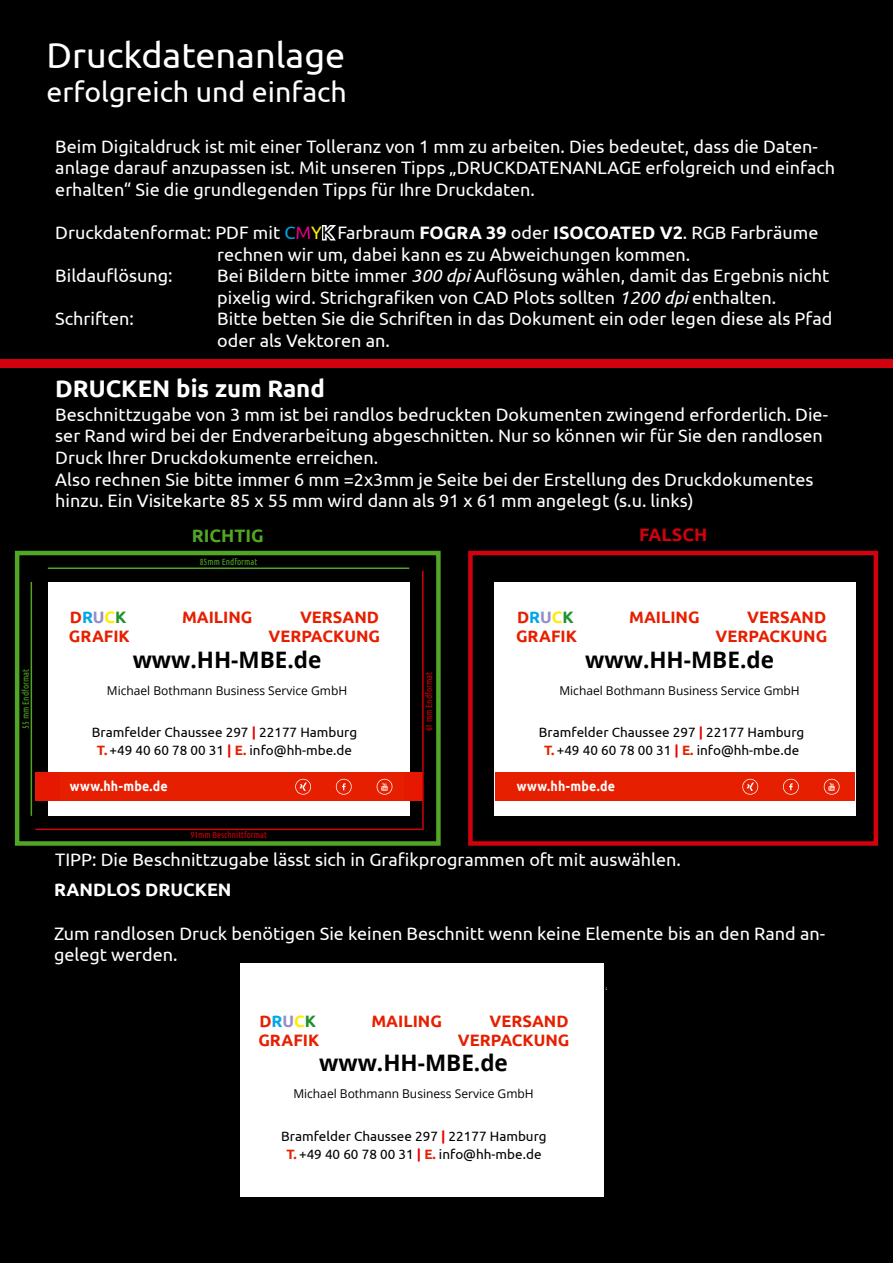
<style>
.page{position:relative;width:893px;height:1263px;background:#000}
.page>*{position:absolute;margin:0;border:0;box-sizing:border-box;transform-origin:0 0}
.t1{font:36px "Ubuntu";color:#fff}
.t2{font:28.5px "Ubuntu";color:#fff}
.t3{font:700 24px "Ubuntu";color:#fff}
.t4{font:700 22.65px "Open Sans";color:#000}
.t5{font:700 22.5px "Ubuntu";color:#000}
.t6{font:18px/21.6px "Ubuntu";color:#fff}
.t7{font:700 18px "Ubuntu";color:#fff}
.t8{font:700 18px "Ubuntu";color:#52a625}
.t9{font:700 18px "Ubuntu";color:#d1010e}
.t10{font:700 16.5px "Ubuntu";color:#e71f01}
.t11{font:13.5px/18px "Ubuntu";color:#000;text-align:center}
.t12{font:700 13.5px "Ubuntu";letter-spacing:.015em;color:#fff;scale:.92 1}
.t13{font:12.15px "Open Sans";color:#000}
.t14{font:500 12px "Ubuntu";letter-spacing:.02em;color:#fff}
.t15{font:700 10.5px "Ubuntu";color:#000}
.t16{font:9px "Ubuntu Condensed";color:#d1010e}
.t17{font:9px "Ubuntu Condensed";color:#52a625}
.s1{color:#00a6eb}
.s2{color:#e50084}
.s3{color:#ffed00}
.s4{font-weight:700}
.s5{font-style:italic}
.s6{color:#958fc4}
.s7{color:#1f922d}
.s8{font-weight:700;color:#e60005}
.s9{font-weight:700;color:#e71f01}
</style>
<div class="page">
<div style="left:48px;top:582px;width:361px;height:234px;background:#fff"></div>
<div style="left:495px;top:582px;width:361px;height:234px;background:#fff"></div>
<div style="left:51px;top:772px;width:354px;height:29px;background:#e71f01"></div>
<svg style="left:295px;top:779px;width:98px;height:16px"></svg>
<div style="left:354px;top:774px;width:19px;height:25px;background:#e71f01"></div>
<div style="left:314px;top:774px;width:19px;height:25px;background:#e71f01"></div>
<div style="left:35px;top:772px;width:25px;height:29px;background:#e71802"></div>
<div style="left:404px;top:772px;width:18px;height:29px;background:#e71802"></div>
<div style="left:495px;top:772px;width:359px;height:29px;background:#e71f01"></div>
<svg style="left:742px;top:779px;width:98px;height:16px"></svg>
<div style="left:801px;top:774px;width:19px;height:25px;background:#e71f01"></div>
<div style="left:761px;top:774px;width:19px;height:25px;background:#e71f01"></div>
<hr style="left:31px;top:582px;width:1px;height:234px;background:#52a625">
<hr style="left:48px;top:567px;width:361px;height:2px;background:#52a625">
<hr style="left:35px;top:828px;width:387px;height:2px;background:#d1010e">
<hr style="left:422px;top:571px;width:2px;height:259px;background:#d1010e">
<div style="left:15px;top:551px;width:426px;height:295px;border:4px solid #52a625"></div>
<div style="left:468px;top:551px;width:410px;height:295px;border:4px solid #d1010e"></div>
<div style="left:240px;top:963px;width:364px;height:234px;background:#fff"></div>
<div style="left:0;top:359px;width:893px;height:9px;background:#d1010e"></div>
<p class="t17" style="left:20px;top:728px;width:61px;rotate:-90deg">55 mm Endformat</p>
<h1 class="t1" style="left:47px;top:33px;width:300px">Druckdatenanlage</h1>
<h2 class="t2" style="left:47px;top:75px;width:302px">erfolgreich und einfach</h2>
<p class="t6" style="left:55px;top:135px;width:781px">Beim Digitaldruck ist mit einer Tolleranz von 1 mm zu arbeiten. Dies bedeutet, dass die Daten&shy;anlage darauf anzupassen ist. Mit unseren Tipps „DRUCKDATENANLAGE erfolgreich und einfach erhalten“ Sie die grundlegenden Tipps für Ihre Druckdaten.</p>
<p class="t6" style="left:55px;top:221px;width:765px">Druckdatenformat: PDF mit <span class="s1">C</span><span class="s2">M</span><span class="s3">Y</span>K Farbraum <span class="s4">FOGRA 39</span> oder <span class="s4">ISOCOATED V2</span>. RGB Farbräume</p>
<p class="t6" style="left:217px;top:243px;width:475px">rechnen wir um, dabei kann es zu Abweichungen kommen.</p>
<p class="t6" style="left:55px;top:264px;width:119px">Bildauflösung:</p>
<p class="t6" style="left:217px;top:264px;width:613px">Bei Bildern bitte immer <span class="s5">300 dpi</span> Auflösung wählen, damit das Ergebnis nicht pixelig wird. Strichgrafiken von CAD Plots sollten <span class="s5">1200 dpi</span> enthalten.</p>
<p class="t6" style="left:55px;top:308px;width:80px">Schriften:</p>
<p class="t6" style="left:217px;top:308px;width:617px">Bitte betten Sie die Schriften in das Dokument ein oder legen diese als Pfad oder als Vektoren an.</p>
<h3 class="t3" style="left:55px;top:374px;width:271px">DRUCKEN bis zum Rand</h3>
<p class="t6" style="left:55px;top:403px;width:774px">Beschnittzugabe von 3 mm ist bei randlos bedruckten Dokumenten zwingend erforderlich. Die&shy;ser Rand wird bei der Endverarbeitung abgeschnitten. Nur so können wir für Sie den randlosen Druck Ihrer Druckdokumente erreichen.<br>Also rechnen Sie bitte immer 6 mm =2x3mm je Seite bei der Erstellung des Druckdokumentes hinzu. Ein Visitekarte 85 x 55 mm wird dann als 91 x 61 mm angelegt (s.u. links)</p>
<p class="t8" style="left:192px;top:525px;width:73px">RICHTIG</p>
<p class="t9" style="left:639px;top:524px;width:70px">FALSCH</p>
<p class="t17" style="left:200px;top:557px;width:59px">85mm Endformat</p>
<p class="t10" style="left:70px;top:607px;width:58px">D<span class="s1">R</span><span class="s6">U</span><span class="s3">C</span><span class="s7">K</span></p>
<p class="t10" style="left:182px;top:607px;width:72px">MAILING</p>
<p class="t10" style="left:300px;top:607px;width:81px">VERSAND</p>
<p class="t10" style="left:69px;top:626px;width:62px">GRAFIK</p>
<p class="t10" style="left:268px;top:626px;width:113px">VERPACKUNG</p>
<p class="t4" style="left:133px;top:644px;width:190px">www.HH-MBE.de</p>
<p class="t13" style="left:107px;top:682px;width:242px">Michael Bothmann Business Service GmbH</p>
<p class="t5" style="left:102px;top:660px;width:247px">MAIL BOXES ETC. 2588</p>
<p class="t15" style="left:147px;top:690px;width:156px">Autorisierter Franchisepartner</p>
<p class="t11" style="left:92px;top:722px;width:267px">Bramfelder Chaussee 297 <span class="s8">|</span> 22177 Hamburg<br><span class="s9">T.</span> +49 40 60 78 00 31 <span class="s8">|</span> <span class="s9">E.</span> info@hh-mbe.de</p>
<p class="t16" style="left:423px;top:731px;width:61px;rotate:-90deg">61 mm Endformat</p>
<p class="t10" style="left:517px;top:607px;width:58px">D<span class="s1">R</span><span class="s6">U</span><span class="s3">C</span><span class="s7">K</span></p>
<p class="t10" style="left:629px;top:607px;width:72px">MAILING</p>
<p class="t10" style="left:747px;top:607px;width:81px">VERSAND</p>
<p class="t10" style="left:516px;top:626px;width:62px">GRAFIK</p>
<p class="t10" style="left:716px;top:626px;width:113px">VERPACKUNG</p>
<p class="t4" style="left:585px;top:644px;width:190px">www.HH-MBE.de</p>
<p class="t13" style="left:559px;top:682px;width:242px">Michael Bothmann Business Service GmbH</p>
<p class="t5" style="left:549px;top:660px;width:247px">MAIL BOXES ETC. 2588</p>
<p class="t15" style="left:595px;top:690px;width:156px">Autorisierter Franchisepartner</p>
<p class="t11" style="left:539px;top:722px;width:267px">Bramfelder Chaussee 297 <span class="s8">|</span> 22177 Hamburg<br><span class="s9">T.</span> +49 40 60 78 00 31 <span class="s8">|</span> <span class="s9">E.</span> info@hh-mbe.de</p>
<p class="t12" style="left:70px;top:778px;width:108px">www.hh-mbe.de</p>
<p class="t14" style="left:504px;top:779px;width:77px">www.mbe.de</p>
<p class="t12" style="left:517px;top:778px;width:108px">www.hh-mbe.de</p>
<p class="t14" style="left:57px;top:779px;width:77px">www.mbe.de</p>
<p class="t16" style="left:191px;top:830px;width:78px">91mm Beschnittformat</p>
<p class="t6" style="left:55px;top:848px;width:627px">TIPP: Die Beschnittzugabe lässt sich in Grafikprogrammen oft mit auswählen.</p>
<p class="t7" style="left:54px;top:879px;width:179px">RANDLOS DRUCKEN</p>
<p class="t6" style="left:54px;top:922px;width:773px">Zum randlosen Druck benötigen Sie keinen Beschnitt wenn keine Elemente bis an den Rand an&shy;gelegt werden.</p>
<p class="t10" style="left:259px;top:1011px;width:58px">D<span class="s1">R</span><span class="s6">U</span><span class="s3">C</span><span class="s7">K</span></p>
<p class="t10" style="left:371px;top:1011px;width:72px">MAILING</p>
<p class="t10" style="left:489px;top:1011px;width:81px">VERSAND</p>
<p class="t10" style="left:258px;top:1030px;width:62px">GRAFIK</p>
<p class="t10" style="left:458px;top:1030px;width:113px">VERPACKUNG</p>
<p class="t4" style="left:319px;top:1046px;width:190px">www.HH-MBE.de</p>
<p class="t13" style="left:293px;top:1085px;width:242px">Michael Bothmann Business Service GmbH</p>
<p class="t5" style="left:291px;top:1064px;width:247px">MAIL BOXES ETC. 2588</p>
<p class="t11" style="left:281px;top:1126px;width:267px">Bramfelder Chaussee 297 <span class="s8">|</span> 22177 Hamburg<br><span class="s9">T.</span> +49 40 60 78 00 31 <span class="s8">|</span> <span class="s9">E.</span> info@hh-mbe.de</p>
</div>
